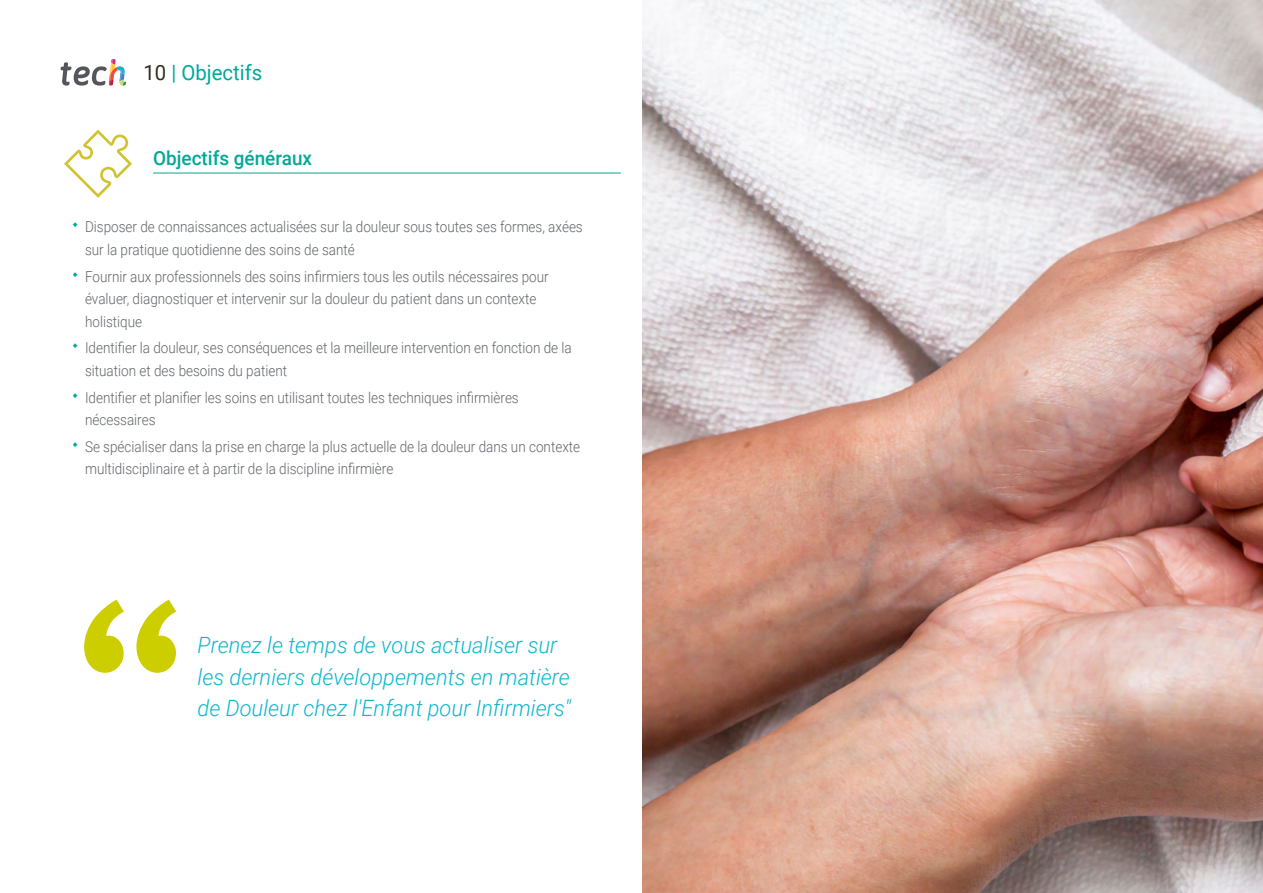
<style>
.page{position:relative;width:1263px;height:893px;background:#fff}
.page>*{position:absolute;margin:0;border:0;box-sizing:border-box;transform-origin:0 0}
.t1{font:italic 300 22.5px/31.5px "Roboto";color:#0fb6cf}
.t2{font:21px "Roboto";color:#00a996}
.t3{font:500 19.5px "Roboto";color:#00a996}
.t4{font:300 15px/22.5px "Roboto";color:#61646a;scale:.9 1}
.s1{color:#312e20}
</style>
<div class="page">
<img style="left:642px;top:0;width:621px;height:893px">
<svg style="left:84px;top:600px;width:92px;height:73px"></svg>
<svg style="left:61px;top:59px;width:65px;height:27px"></svg>
<hr style="left:153px;top:173px;width:468px;height:1px;background:#00a996">
<svg style="left:64px;top:130px;width:68px;height:68px"></svg>
<h2 class="t2" style="left:144px;top:57px;width:120px"><span class="s1">10</span> | Objectifs</h2>
<h3 class="t3" style="left:153px;top:144px;width:160px">Objectifs généraux</h3>
<p class="t4" style="left:85px;top:215px;width:555px">Disposer de connaissances actualisées sur la douleur sous toutes ses formes, axées sur la pratique quotidienne des soins de santé</p>
<p class="t4" style="left:85px;top:264px;width:517px">Fournir aux professionnels des soins infirmiers tous les outils nécessaires pour évaluer, diagnostiquer et intervenir sur la douleur du patient dans un contexte holistique</p>
<p class="t4" style="left:85px;top:336px;width:542px">Identifier la douleur, ses conséquences et la meilleure intervention en fonction de la situation et des besoins du patient</p>
<p class="t4" style="left:85px;top:385px;width:483px">Identifier et planifier les soins en utilisant toutes les techniques infirmières nécessaires</p>
<p class="t4" style="left:85px;top:435px;width:552px">Se spécialiser dans la prise en charge la plus actuelle de la douleur dans un contexte multidisciplinaire et à partir de la discipline infirmière</p>
<h1 class="t1" style="left:198px;top:628px;width:375px">Prenez le temps de vous actualiser sur les derniers développements en matière de Douleur chez l'Enfant pour Infirmiers"</h1>
</div>
